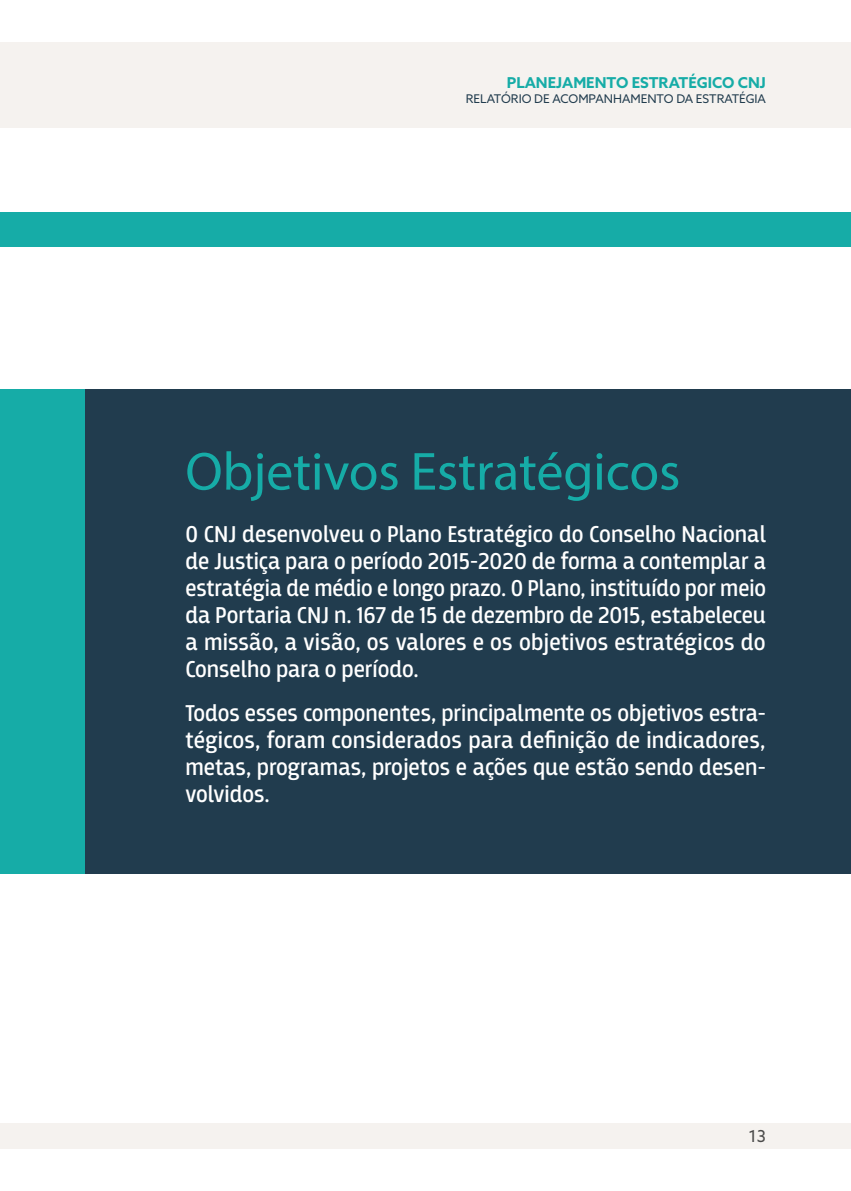
<style>
.page{position:relative;width:851px;height:1191px;background:#fff}
.page>*{position:absolute;margin:0;border:0;box-sizing:border-box;transform-origin:0 0}
.TT1{font:54px "Myriad Pro";color:#16aca7}
.Texto{font:24px/27px "Breakers";color:#fff;text-align:justify}
.t1{font:16.5px "Azo Sans";color:#4b4b4a}
.t2{font:700 15px "Azo Sans";color:#16aca7}
.t3{font:12px "Azo Sans";color:#213c4e}
</style>
<div class="page">
<div style="left:0;top:43px;width:850px;height:85px;background:#f5f2ef"></div>
<div style="left:0;top:1123px;width:850px;height:25px;background:#f5f2ef"></div>
<div style="left:0;top:213px;width:850px;height:34px;background:#16aca7"></div>
<div style="left:0;top:389px;width:85px;height:485px;background:#16aca7"></div>
<div style="left:85px;top:389px;width:765px;height:485px;background:#213c4e"></div>
<p class="t2" style="left:506px;top:72px;width:260px">PLANEJAMENTO ESTRATÉGICO CNJ</p>
<p class="t3" style="left:465px;top:91px;width:301px">RELATÓRIO DE ACOMPANHAMENTO DA ESTRATÉGIA</p>
<p class="TT1" style="left:185px;top:438px;width:496px">Objetivos Estratégicos</p>
<p class="Texto" style="left:185px;top:521px;width:582px">O CNJ desenvolveu o Plano Estratégico do Conselho Nacional de Justiça para o período 2015-2020 de forma a contemplar a estratégia de médio e longo prazo. O Plano, instituído por meio da Portaria CNJ n. 167 de 15 de dezembro de 2015, estabeleceu a missão, a visão, os valores e os objetivos estratégicos do Conselho para o período.</p>
<p class="Texto" style="left:185px;top:700px;width:582px">Todos esses componentes, principalmente os objetivos estra&shy;tégicos, foram considerados para definição de indicadores, metas, programas, projetos e ações que estão sendo desen&shy;volvidos.</p>
<p class="t1" style="left:748px;top:1125px;width:19px">13</p>
</div>
